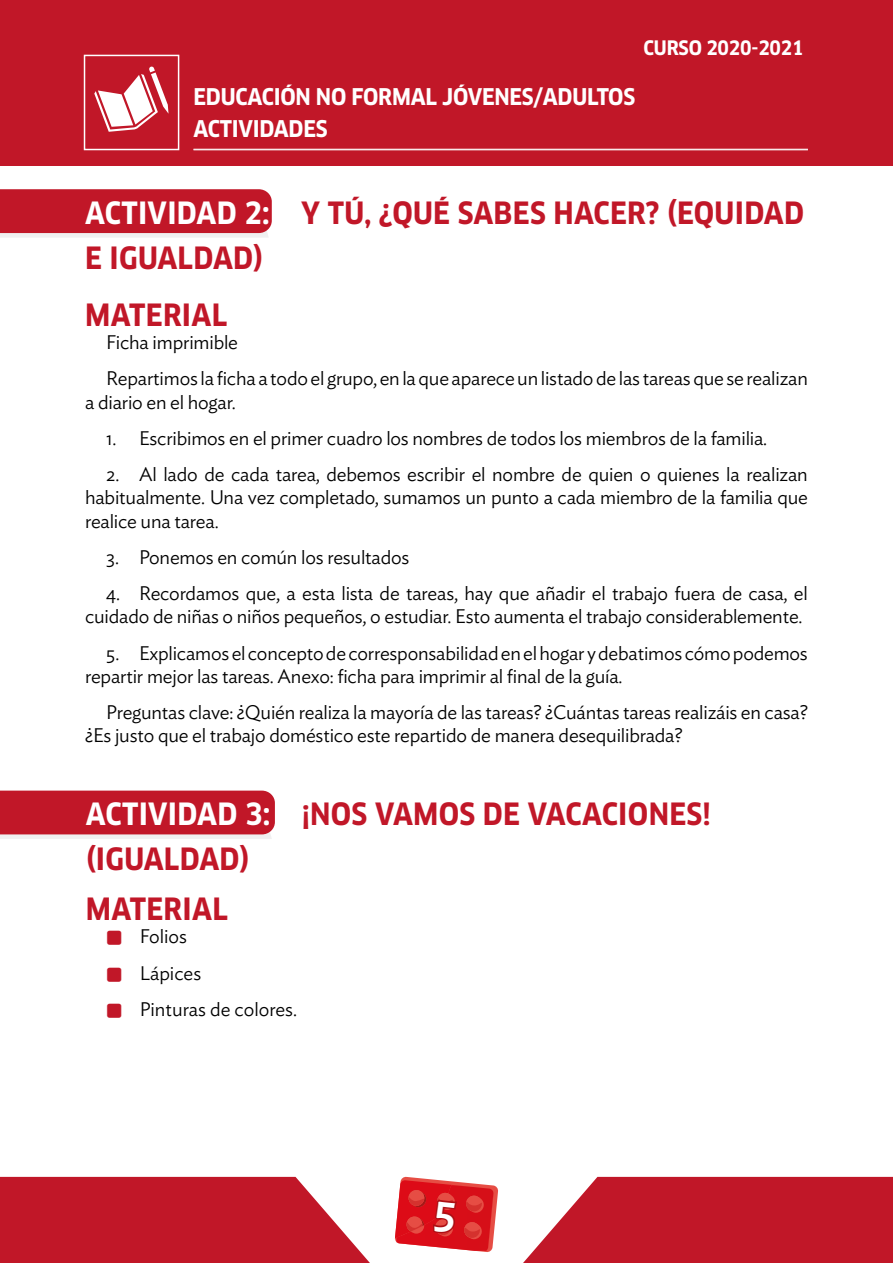
<style>
.page{position:relative;width:893px;height:1263px;background:#fff}
.page>*{position:absolute;margin:0;border:0;box-sizing:border-box;transform-origin:0 0}
.t1{font:700 30px/45px "Clan Pro Narr";letter-spacing:.01em;color:#c11728}
.t2{font:700 22.5px/32.2px "Clan Pro Narr";letter-spacing:-.01em;color:#fff}
.t3{font:300 19.5px/23.4px "Ideal Sans";letter-spacing:-.01em;color:#000}
.t4{font:700 19.5px "Clan Pro Narr";letter-spacing:-.01em;color:#fff}
.s1{color:#fff}
</style>
<div class="page">
<div style="left:1px;top:0;width:892px;height:166px;background:#c11728"></div>
<svg style="left:0;top:1177px;width:370px;height:86px;background:#c72e3d"></svg>
<svg style="left:523px;top:1177px;width:370px;height:86px;background:#c72e3d"></svg>
<hr style="left:193px;top:149px;width:615px;height:1px;background:#fff">
<svg style="left:94px;top:66px;width:75px;height:66px"></svg>
<div style="left:84px;top:55px;width:95px;height:95px;border:2px solid #fff"></div>
<svg style="left:0;top:189px;width:272px;height:48px;background:#c52b3a"></svg>
<svg style="left:0;top:791px;width:275px;height:48px;background:#c52c3c"></svg>
<svg style="left:395px;top:1176px;width:103px;height:76px;background:#e14347"></svg>
<p class="t4" style="left:644px;top:36px;width:162px">CURSO 2020-2021</p>
<p class="t2" style="left:193px;top:80px;width:443px">EDUCACIÓN NO FORMAL JÓVENES/ADULTOS<br>ACTIVIDADES</p>
<h1 class="t1" style="left:85px;top:191px;width:721px"><span class="s1">ACTIVIDAD 2:</span> Y TÚ, ¿QUÉ SABES HACER? (EQUIDAD<br>E IGUALDAD)</h1>
<h1 class="t1" style="left:85px;top:292px;width:144px">MATERIAL</h1>
<p class="t3" style="left:106px;top:322px;width:703px;line-height:36.2px">Ficha imprimible<br>Repartimos la ficha a todo el grupo, en la que aparece un listado de las tareas que se realizan</p>
<p class="t3" style="left:85px;top:388px;width:152px">a diario en el hogar.</p>
<p class="t3" style="left:106px;top:424px;width:662px">1. Escribimos en el primer cuadro los nombres de todos los miembros de la familia.</p>
<p class="t3" style="left:85px;top:461px;width:724px;text-align:justify;text-indent:21px">2. Al lado de cada tarea, debemos escribir el nombre de quien o quienes la realizan habitualmente. Una vez completado, sumamos un punto a cada miembro de la familia que realice una tarea.</p>
<p class="t3" style="left:106px;top:544px;width:305px">3. Ponemos en común los resultados</p>
<p class="t3" style="left:85px;top:580px;width:724px;text-align:right">4. Recordamos que, a esta lista de tareas, hay que añadir el trabajo fuera de casa, el cuidado de niñas o niños pequeños, o estudiar. Esto aumenta el trabajo considerablemente.</p>
<p class="t3" style="left:85px;top:639px;width:724px;text-indent:21px">5. Explicamos el concepto de corresponsabilidad en el hogar y debatimos cómo podemos repartir mejor las tareas. Anexo: ficha para imprimir al final de la guía.</p>
<p class="t3" style="left:85px;top:699px;width:724px;text-indent:21px">Preguntas clave: ¿Quién realiza la mayoría de las tareas? ¿Cuántas tareas realizáis en casa? ¿Es justo que el trabajo doméstico este repartido de manera desequilibrada?</p>
<h1 class="t1" style="left:86px;top:792px;width:627px"><span class="s1">ACTIVIDAD 3:</span> ¡NOS VAMOS DE VACACIONES! (IGUALDAD)</h1>
<h1 class="t1" style="left:86px;top:887px;width:144px">MATERIAL</h1>
<p class="t3" style="left:140px;top:917px;width:159px;line-height:36.2px">Folios<br>Lápices<br>Pinturas de colores.</p>
</div>
